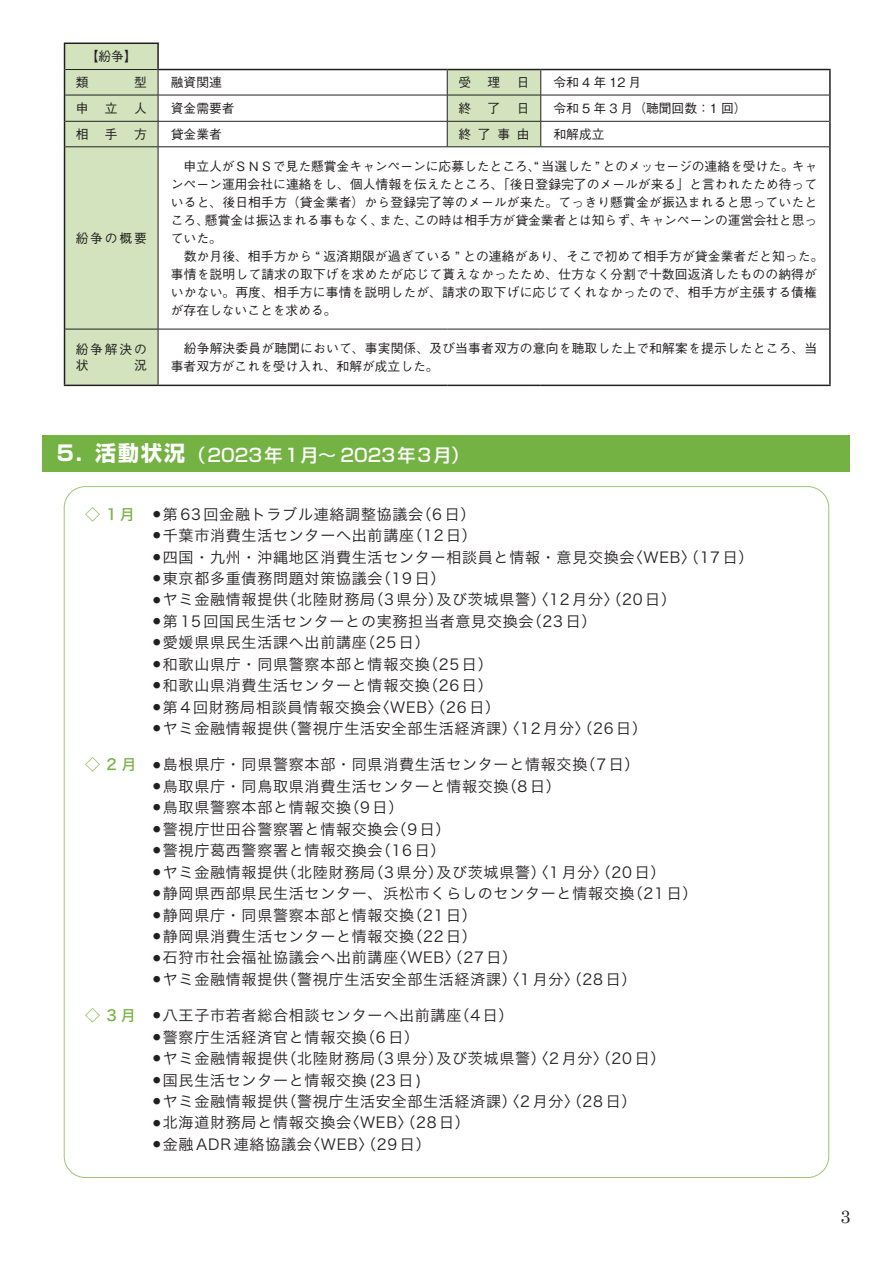
<style>
.page{position:relative;width:893px;height:1263px;background:#fff}
.page>*{position:absolute;margin:0;border:0;box-sizing:border-box;transform-origin:0 0}
.t1{font:500 18px "Shin Go Pr 6 N";letter-spacing:.06em;color:#fff}
.t2{font:18px "Century";color:#231f20}
.t3{font:15px "Hira Kaku Std N W3";letter-spacing:.05em;color:#231f20}
.t4{font:500 12.75px/18px "Gothic BBB Pr 6 N";letter-spacing:.01em;color:#231f20}
.t5{font:500 12.75px "Gothic BBB Pr 6 N";letter-spacing:.25em;color:#231f20}
.s1{font-weight:700;font-size:21px}
.s2{font-family:"Hira Kaku Std N W5";color:#74b343}
</style>
<div class="page">
<svg style="left:65px;top:44px;width:476px;height:341px"></svg>
<hr style="left:65px;top:95px;width:93px;height:1px;background:#231f20">
<hr style="left:158px;top:95px;width:289px;height:1px;background:#231f20">
<hr style="left:447px;top:95px;width:94px;height:1px;background:#231f20">
<hr style="left:541px;top:95px;width:288px;height:1px;background:#231f20">
<hr style="left:65px;top:121px;width:93px;height:1px;background:#231f20">
<hr style="left:158px;top:121px;width:289px;height:1px;background:#231f20">
<svg style="left:158px;top:70px;width:1px;height:77px"></svg>
<hr style="left:447px;top:121px;width:94px;height:1px;background:#231f20">
<svg style="left:447px;top:70px;width:1px;height:77px"></svg>
<hr style="left:541px;top:121px;width:288px;height:1px;background:#231f20">
<hr style="left:65px;top:147px;width:93px;height:1px;background:#231f20">
<hr style="left:158px;top:147px;width:289px;height:1px;background:#231f20">
<hr style="left:158px;top:147px;width:1px;height:182px;background:#231f20">
<hr style="left:447px;top:147px;width:94px;height:1px;background:#231f20">
<hr style="left:541px;top:147px;width:288px;height:1px;background:#231f20">
<hr style="left:65px;top:329px;width:93px;height:1px;background:#231f20">
<hr style="left:158px;top:329px;width:289px;height:1px;background:#231f20">
<hr style="left:158px;top:329px;width:1px;height:56px;background:#231f20">
<hr style="left:447px;top:329px;width:94px;height:1px;background:#231f20">
<hr style="left:541px;top:329px;width:288px;height:1px;background:#231f20">
<hr style="left:64px;top:147px;width:1px;height:182px;background:#231f20">
<hr style="left:64px;top:329px;width:1px;height:56px;background:#231f20">
<hr style="left:829px;top:70px;width:2px;height:25px;background:#231f20">
<hr style="left:829px;top:95px;width:2px;height:26px;background:#231f20">
<hr style="left:829px;top:121px;width:2px;height:26px;background:#231f20">
<hr style="left:829px;top:147px;width:2px;height:182px;background:#231f20">
<hr style="left:829px;top:329px;width:2px;height:56px;background:#231f20">
<hr style="left:64px;top:385px;width:94px;height:1px;background:#231f20">
<hr style="left:158px;top:385px;width:289px;height:1px;background:#231f20">
<hr style="left:447px;top:385px;width:94px;height:1px;background:#231f20">
<hr style="left:541px;top:385px;width:290px;height:1px;background:#231f20">
<hr style="left:64px;top:43px;width:95px;height:1px;background:#231f20">
<svg style="left:64px;top:44px;width:1px;height:103px"></svg>
<hr style="left:65px;top:69px;width:92px;height:1px;background:#231f20">
<hr style="left:157px;top:44px;width:2px;height:25px;background:#231f20">
<hr style="left:157px;top:69px;width:290px;height:1px;background:#231f20">
<hr style="left:447px;top:69px;width:94px;height:1px;background:#231f20">
<hr style="left:541px;top:69px;width:290px;height:1px;background:#231f20">
<svg style="left:540px;top:70px;width:1px;height:77px"></svg>
<div style="left:43px;top:435px;width:807px;height:36px;background:#74b343"></div>
<p class="t4" style="left:76px;top:43px;width:63px;line-height:26px;text-indent:10px">【紛争】類</p>
<p class="t4" style="left:134px;top:73px;width:14px">型</p>
<p class="t4" style="left:171px;top:73px;width:52px">融資関連</p>
<p class="t4" style="left:458px;top:73px;width:14px">受</p>
<p class="t4" style="left:488px;top:73px;width:14px">理</p>
<p class="t4" style="left:517px;top:73px;width:14px">日</p>
<p class="t5" style="left:554px;top:72px;width:89px">令和4年12月</p>
<p class="t4" style="left:76px;top:98px;width:14px">申</p>
<p class="t4" style="left:105px;top:98px;width:14px">立</p>
<p class="t4" style="left:134px;top:98px;width:14px">人</p>
<p class="t4" style="left:171px;top:98px;width:65px">資金需要者</p>
<p class="t4" style="left:458px;top:98px;width:14px">終</p>
<p class="t4" style="left:488px;top:98px;width:14px">了</p>
<p class="t4" style="left:517px;top:98px;width:14px">日</p>
<p class="t4" style="left:554px;top:98px;width:195px">令和 5 年 3 月（聴聞回数：1 回）</p>
<p class="t4" style="left:76px;top:124px;width:14px">相</p>
<p class="t4" style="left:105px;top:124px;width:14px">手</p>
<p class="t4" style="left:134px;top:124px;width:14px">方</p>
<p class="t4" style="left:171px;top:124px;width:52px">貸金業者</p>
<p class="t4" style="left:458px;top:124px;width:73px">終了事由</p>
<p class="t4" style="left:554px;top:124px;width:52px">和解成立</p>
<p class="t4" style="left:76px;top:228px;width:73px">紛争の概要</p>
<p class="t4" style="left:171px;top:156px;width:654px">　申立人がＳＮＳで見た懸賞金キャンペーンに応募したところ、“ 当選した ” とのメッセージの連絡を受けた。キャンペーン運用会社に連絡をし、個人情報を伝えたところ、「後日登録完了のメールが来る」と言われたため待っていると、後日相手方（貸金業者）から登録完了等のメールが来た。てっきり懸賞金が振込まれると思っていたところ、懸賞金は振込まれる事もなく、また、この時は相手方が貸金業者とは知らず、キャンペーンの運営会社と思っていた。<br>　数か月後、相手方から “ 返済期限が過ぎている ” との連絡があり、そこで初めて相手方が貸金業者だと知った。事情を説明して請求の取下げを求めたが応じて貰えなかったため、仕方なく分割で十数回返済したものの納得がいかない。再度、相手方に事情を説明したが､請求の取下げに応じてくれなかったので､相手方が主張する債権が存在しないことを求める。</p>
<p class="t4" style="left:76px;top:340px;width:73px;line-height:16.5px">紛争解決の状　　 況</p>
<p class="t4" style="left:171px;top:338px;width:648px">　紛争解決委員が聴聞において、事実関係、及び当事者双方の意向を聴取した上で和解案を提示したところ、当事者双方がこれを受け入れ、和解が成立した。</p>
<p class="t1" style="left:55px;top:440px;width:416px"><span class="s1">５．活動状況</span>（2023年1月～ 2023年3月）</p>
<p class="t3" style="left:85px;top:503px;width:392px"><span class="s2">◇ 1月</span> <sup>●</sup> 第 63 回金融トラブル連絡調整協議会（6 日）</p>
<p class="t3" style="left:153px;top:524px;width:325px"><sup>●</sup> 千葉市消費生活センターへ出前講座（12 日）</p>
<p class="t3" style="left:153px;top:546px;width:602px"><sup>●</sup> 四国・九州・沖縄地区消費生活センター相談員と情報・意見交換会〈WEB〉（17 日）</p>
<p class="t3" style="left:153px;top:567px;width:294px"><sup>●</sup> 東京都多重債務問題対策協議会（19 日）</p>
<p class="t3" style="left:153px;top:588px;width:524px"><sup>●</sup> ヤミ金融情報提供（北陸財務局（3 県分）及び茨城県警）〈12 月分〉（20 日）</p>
<p class="t3" style="left:153px;top:610px;width:445px"><sup>●</sup> 第 15 回国民生活センターとの実務担当者意見交換会（23 日）</p>
<p class="t3" style="left:153px;top:631px;width:278px"><sup>●</sup> 愛媛県県民生活課へ出前講座（25 日）</p>
<p class="t3" style="left:153px;top:653px;width:341px"><sup>●</sup> 和歌山県庁・同県警察本部と情報交換（25 日）</p>
<p class="t3" style="left:153px;top:674px;width:341px"><sup>●</sup> 和歌山県消費生活センターと情報交換（26 日）</p>
<p class="t3" style="left:153px;top:696px;width:349px"><sup>●</sup> 第 4 回財務局相談員情報交換会〈WEB〉（26 日）</p>
<p class="t3" style="left:153px;top:717px;width:495px"><sup>●</sup> ヤミ金融情報提供（警視庁生活安全部生活経済課）〈12 月分〉（26 日）</p>
<p class="t3" style="left:85px;top:753px;width:556px"><span class="s2">◇ 2 月</span> <sup>●</sup> 島根県庁・同県警察本部・同県消費生活センターと情報交換（7 日）</p>
<p class="t3" style="left:153px;top:775px;width:409px"><sup>●</sup> 鳥取県庁・同鳥取県消費生活センターと情報交換（8 日）</p>
<p class="t3" style="left:153px;top:796px;width:252px"><sup>●</sup> 鳥取県警察本部と情報交換（9 日）</p>
<p class="t3" style="left:153px;top:818px;width:299px"><sup>●</sup> 警視庁世田谷警察署と情報交換会（9 日）</p>
<p class="t3" style="left:153px;top:839px;width:294px"><sup>●</sup> 警視庁葛西警察署と情報交換会（16 日）</p>
<p class="t3" style="left:153px;top:861px;width:514px"><sup>●</sup> ヤミ金融情報提供（北陸財務局（3 県分）及び茨城県警）〈1 月分〉（20 日）</p>
<p class="t3" style="left:153px;top:882px;width:546px"><sup>●</sup> 静岡県西部県民生活センター、浜松市くらしのセンターと情報交換（21 日）</p>
<p class="t3" style="left:153px;top:904px;width:325px"><sup>●</sup> 静岡県庁・同県警察本部と情報交換（21 日）</p>
<p class="t3" style="left:153px;top:925px;width:325px"><sup>●</sup> 静岡県消費生活センターと情報交換（22 日）</p>
<p class="t3" style="left:153px;top:946px;width:366px"><sup>●</sup> 石狩市社会福祉協議会へ出前講座〈WEB〉（27 日）</p>
<p class="t3" style="left:153px;top:968px;width:485px"><sup>●</sup> ヤミ金融情報提供（警視庁生活安全部生活経済課）〈1 月分〉（28 日）</p>
<p class="t3" style="left:85px;top:1004px;width:430px"><span class="s2">◇ 3 月</span> <sup>●</sup> 八王子市若者総合相談センターへ出前講座（4 日）</p>
<p class="t3" style="left:153px;top:1026px;width:267px"><sup>●</sup> 警察庁生活経済官と情報交換（6 日）</p>
<p class="t3" style="left:153px;top:1047px;width:514px"><sup>●</sup> ヤミ金融情報提供（北陸財務局（3 県分）及び茨城県警）〈2 月分〉（20 日）</p>
<p class="t3" style="left:153px;top:1068px;width:270px"><sup>●</sup> 国民生活センターと情報交換(23日)</p>
<p class="t3" style="left:153px;top:1090px;width:485px"><sup>●</sup> ヤミ金融情報提供（警視庁生活安全部生活経済課）〈2 月分〉（28 日）</p>
<p class="t3" style="left:153px;top:1111px;width:318px"><sup>●</sup> 北海道財務局と情報交換会〈WEB〉（28 日）</p>
<p class="t3" style="left:153px;top:1133px;width:279px"><sup>●</sup> 金融 ADR 連絡協議会〈WEB〉（29 日）</p>
<p class="t2" style="left:840px;top:1201px;width:12px">3</p>
</div>
